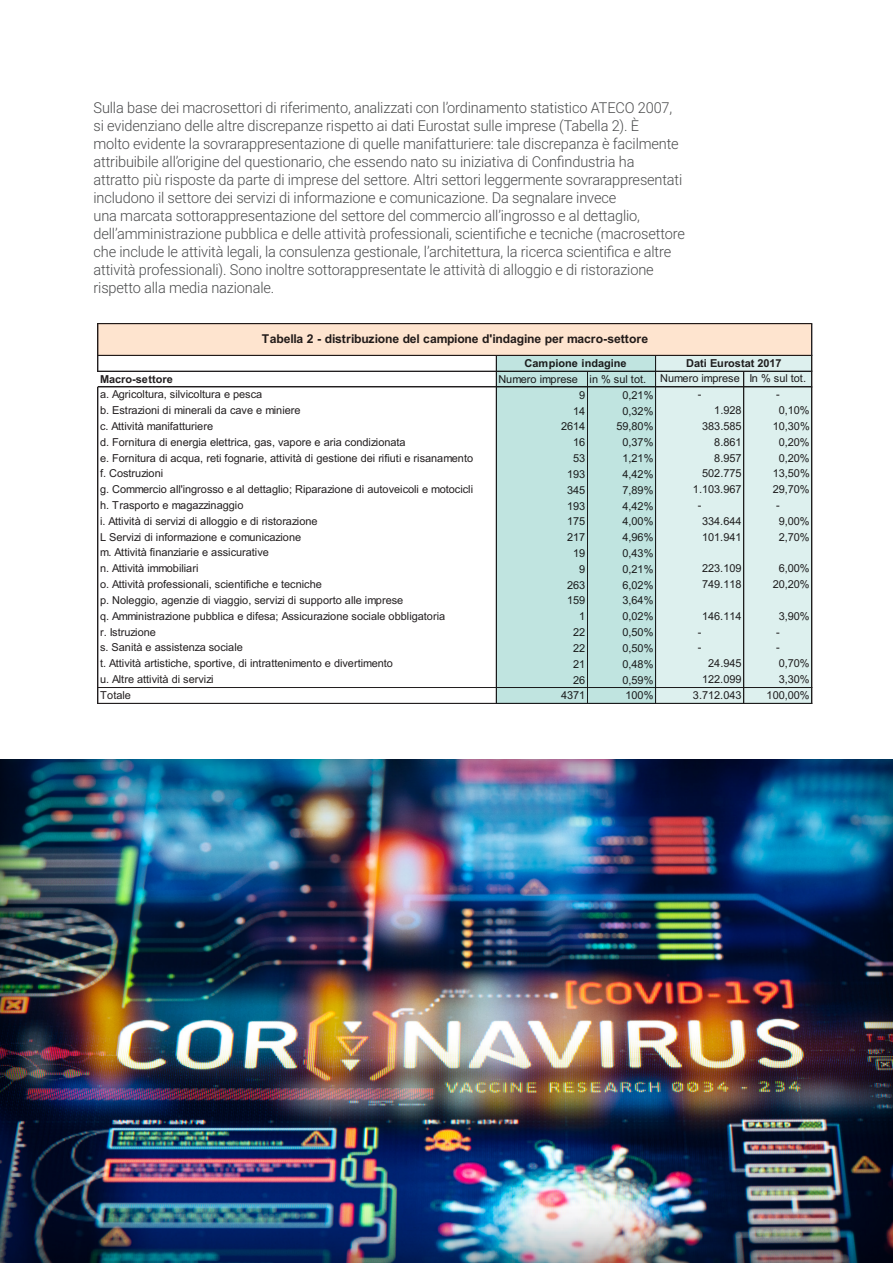
<style>
.page{position:relative;width:893px;height:1263px;background:#fff}
.page>*{position:absolute;margin:0;border:0;box-sizing:border-box;transform-origin:0 0}
.PARAGRAFO{font:300 15px/18px "Roboto";letter-spacing:-.01em;color:#4b4c4d}
.t1{font:700 12.15px "Arial";letter-spacing:-.01em;color:#231f20}
.t2{font:10.95px "Arial";color:#231f20}
.t3{font:700 10.95px "Arial";color:#231f20}
</style>
<div class="page">
<hr style="left:98px;top:323px;width:714px;height:1px;background:#231f20">
<hr style="left:98px;top:355px;width:714px;height:1px;background:#231f20">
<hr style="left:98px;top:323px;width:1px;height:48px;background:#231f20">
<hr style="left:98px;top:371px;width:714px;height:1px;background:#231f20">
<hr style="left:98px;top:387px;width:714px;height:1px;background:#231f20">
<hr style="left:98px;top:687px;width:714px;height:1px;background:#231f20">
<hr style="left:98px;top:387px;width:1px;height:317px;background:#231f20">
<hr style="left:496px;top:356px;width:1px;height:348px;background:#231f20">
<hr style="left:98px;top:703px;width:714px;height:1px;background:#231f20">
<hr style="left:812px;top:324px;width:1px;height:380px;background:#231f20">
<div style="left:0;top:758px;width:893px;height:505px;background:#231f20;opacity:.75"></div>
<div style="left:98px;top:324px;width:713px;height:32px;background:#fee4cf"></div>
<div style="left:497px;top:356px;width:159px;height:348px;background:#c0e4e0"></div>
<div style="left:656px;top:356px;width:155px;height:348px;background:#ddf0ee"></div>
<p class="PARAGRAFO" style="left:94px;top:98px;width:593px">Sulla base dei macrosettori di riferimento, analizzati con l’ordinamento statistico ATECO 2007, si evidenziano delle altre discrepanze rispetto ai dati Eurostat sulle imprese (Tabella 2). È<br>molto evidente la sovrarappresentazione di quelle manifatturiere: tale discrepanza è facilmente attribuibile all’origine del questionario, che essendo nato su iniziativa di Confindustria ha<br>attratto più risposte da parte di imprese del settore. Altri settori leggermente sovrarappresentati includono il settore dei servizi di informazione e comunicazione. Da segnalare invece<br>una marcata sottorappresentazione del settore del commercio all’ingrosso e al dettaglio, dell’amministrazione pubblica e delle attività professionali, scientifiche e tecniche (macrosettore che include le attività legali, la consulenza gestionale, l’architettura, la ricerca scientifica e altre attività professionali). Sono inoltre sottorappresentate le attività di alloggio e di ristorazione rispetto alla media nazionale.</p>
<p class="t1" style="left:262px;top:330px;width:388px">Tabella 2 - distribuzione del campione d'indagine per macro-settore</p>
<p class="t3" style="left:524px;top:356px;width:104px">Campione indagine</p>
<p class="t3" style="left:686px;top:355px;width:97px">Dati Eurostat 2017</p>
<p class="t3" style="left:100px;top:371px;width:74px">Macro-settore</p>
<p class="t2" style="left:498px;top:372px;width:149px">Numero imprese in % sul tot.</p>
<p class="t2" style="left:660px;top:371px;width:147px">Numero imprese In % sul tot.</p>
<p class="t2" style="left:100px;top:387px;width:164px">a. Agricoltura, silvicoltura e pesca</p>
<p class="t2" style="left:579px;top:387px;width:8px">9</p>
<p class="t2" style="left:622px;top:387px;width:32px">0,21%</p>
<p class="t2" style="left:698px;top:387px;width:5px">-</p>
<p class="t2" style="left:776px;top:387px;width:5px">-</p>
<p class="t2" style="left:100px;top:403px;width:202px">b. Estrazioni di minerali da cave e miniere</p>
<p class="t2" style="left:573px;top:403px;width:14px">14</p>
<p class="t2" style="left:622px;top:403px;width:32px">0,32%</p>
<p class="t2" style="left:714px;top:403px;width:29px">1.928</p>
<p class="t2" style="left:779px;top:403px;width:32px">0,10%</p>
<p class="t2" style="left:100px;top:418px;width:115px">c. Attività manifatturiere</p>
<p class="t2" style="left:561px;top:419px;width:26px">2614</p>
<p class="t2" style="left:616px;top:419px;width:39px">59,80%</p>
<p class="t2" style="left:702px;top:418px;width:41px">383.585</p>
<p class="t2" style="left:773px;top:418px;width:39px">10,30%</p>
<p class="t2" style="left:100px;top:434px;width:307px">d. Fornitura di energia elettrica, gas, vapore e aria condizionata</p>
<p class="t2" style="left:573px;top:435px;width:14px">16</p>
<p class="t2" style="left:622px;top:435px;width:32px">0,37%</p>
<p class="t2" style="left:714px;top:434px;width:29px">8.861</p>
<p class="t2" style="left:779px;top:434px;width:32px">0,20%</p>
<p class="t2" style="left:100px;top:450px;width:375px">e. Fornitura di acqua, reti fognarie, attività di gestione dei rifiuti e risanamento</p>
<p class="t2" style="left:573px;top:451px;width:14px">53</p>
<p class="t2" style="left:622px;top:451px;width:32px">1,21%</p>
<p class="t2" style="left:714px;top:450px;width:29px">8.957</p>
<p class="t2" style="left:779px;top:450px;width:32px">0,20%</p>
<p class="t2" style="left:100px;top:466px;width:65px">f. Costruzioni</p>
<p class="t2" style="left:567px;top:466px;width:20px">193</p>
<p class="t2" style="left:622px;top:466px;width:32px">4,42%</p>
<p class="t2" style="left:702px;top:466px;width:41px">502.775</p>
<p class="t2" style="left:773px;top:466px;width:39px">13,50%</p>
<p class="t2" style="left:100px;top:482px;width:375px">g. Commercio all'ingrosso e al dettaglio; Riparazione di autoveicoli e motocicli</p>
<p class="t2" style="left:567px;top:482px;width:20px">345</p>
<p class="t2" style="left:622px;top:482px;width:32px">7,89%</p>
<p class="t2" style="left:693px;top:482px;width:50px">1.103.967</p>
<p class="t2" style="left:773px;top:482px;width:39px">29,70%</p>
<p class="t2" style="left:100px;top:498px;width:145px">h. Trasporto e magazzinaggio</p>
<p class="t2" style="left:567px;top:498px;width:20px">193</p>
<p class="t2" style="left:622px;top:498px;width:32px">4,42%</p>
<p class="t2" style="left:698px;top:498px;width:5px">-</p>
<p class="t2" style="left:776px;top:498px;width:5px">-</p>
<p class="t2" style="left:100px;top:513px;width:219px">i. Attività di servizi di alloggio e di ristorazione</p>
<p class="t2" style="left:567px;top:514px;width:20px">175</p>
<p class="t2" style="left:622px;top:514px;width:32px">4,00%</p>
<p class="t2" style="left:702px;top:513px;width:41px">334.644</p>
<p class="t2" style="left:779px;top:513px;width:32px">9,00%</p>
<p class="t2" style="left:100px;top:529px;width:203px">L Servizi di informazione e comunicazione</p>
<p class="t2" style="left:567px;top:530px;width:20px">217</p>
<p class="t2" style="left:622px;top:530px;width:32px">4,96%</p>
<p class="t2" style="left:702px;top:529px;width:41px">101.941</p>
<p class="t2" style="left:779px;top:529px;width:32px">2,70%</p>
<p class="t2" style="left:100px;top:545px;width:170px">m. Attività finanziarie e assicurative</p>
<p class="t2" style="left:573px;top:546px;width:14px">19</p>
<p class="t2" style="left:622px;top:546px;width:32px">0,43%</p>
<p class="t2" style="left:100px;top:561px;width:100px">n. Attività immobiliari</p>
<p class="t2" style="left:579px;top:561px;width:8px">9</p>
<p class="t2" style="left:622px;top:561px;width:32px">0,21%</p>
<p class="t2" style="left:702px;top:561px;width:41px">223.109</p>
<p class="t2" style="left:779px;top:561px;width:32px">6,00%</p>
<p class="t2" style="left:100px;top:577px;width:223px">o. Attività professionali, scientifiche e tecniche</p>
<p class="t2" style="left:567px;top:577px;width:20px">263</p>
<p class="t2" style="left:622px;top:577px;width:32px">6,02%</p>
<p class="t2" style="left:702px;top:577px;width:41px">749.118</p>
<p class="t2" style="left:773px;top:577px;width:39px">20,20%</p>
<p class="t2" style="left:100px;top:592px;width:305px">p. Noleggio, agenzie di viaggio, servizi di supporto alle imprese</p>
<p class="t2" style="left:567px;top:593px;width:20px">159</p>
<p class="t2" style="left:622px;top:593px;width:32px">3,64%</p>
<p class="t2" style="left:100px;top:608px;width:347px">q. Amministrazione pubblica e difesa; Assicurazione sociale obbligatoria</p>
<p class="t2" style="left:579px;top:609px;width:8px">1</p>
<p class="t2" style="left:622px;top:609px;width:32px">0,02%</p>
<p class="t2" style="left:702px;top:608px;width:41px">146.114</p>
<p class="t2" style="left:779px;top:608px;width:32px">3,90%</p>
<p class="t2" style="left:100px;top:624px;width:57px">r. Istruzione</p>
<p class="t2" style="left:573px;top:625px;width:14px">22</p>
<p class="t2" style="left:622px;top:625px;width:32px">0,50%</p>
<p class="t2" style="left:698px;top:624px;width:5px">-</p>
<p class="t2" style="left:776px;top:624px;width:5px">-</p>
<p class="t2" style="left:100px;top:640px;width:144px">s. Sanità e assistenza sociale</p>
<p class="t2" style="left:573px;top:640px;width:14px">22</p>
<p class="t2" style="left:622px;top:640px;width:32px">0,50%</p>
<p class="t2" style="left:698px;top:640px;width:5px">-</p>
<p class="t2" style="left:776px;top:640px;width:5px">-</p>
<p class="t2" style="left:100px;top:656px;width:294px">t. Attività artistiche, sportive, di intrattenimento e divertimento</p>
<p class="t2" style="left:573px;top:656px;width:14px">21</p>
<p class="t2" style="left:622px;top:656px;width:32px">0,48%</p>
<p class="t2" style="left:708px;top:656px;width:35px">24.945</p>
<p class="t2" style="left:779px;top:656px;width:32px">0,70%</p>
<p class="t2" style="left:100px;top:671px;width:115px">u. Altre attività di servizi</p>
<p class="t2" style="left:573px;top:672px;width:14px">26</p>
<p class="t2" style="left:622px;top:672px;width:32px">0,59%</p>
<p class="t2" style="left:702px;top:671px;width:41px">122.099</p>
<p class="t2" style="left:779px;top:671px;width:32px">3,30%</p>
<p class="t2" style="left:100px;top:688px;width:33px">Totale</p>
<p class="t2" style="left:561px;top:688px;width:26px">4371</p>
<p class="t2" style="left:625px;top:688px;width:29px">100%</p>
<p class="t2" style="left:693px;top:687px;width:50px">3.712.043</p>
<p class="t2" style="left:767px;top:687px;width:45px">100,00%</p>
</div>
